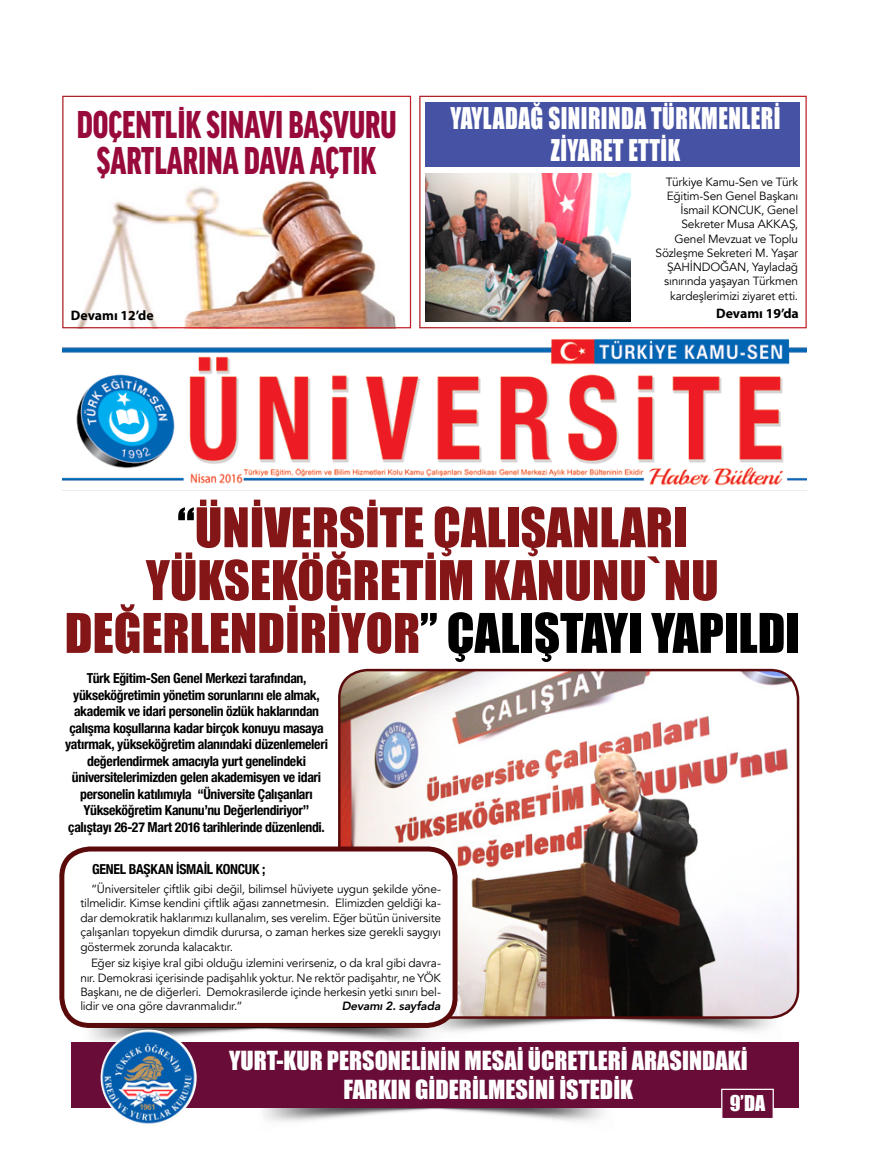
<style>
.page{position:relative;width:869px;height:1170px;background:#fff}
.page>*{position:absolute;margin:0;border:0;box-sizing:border-box;transform-origin:0 0}
.t1{font:50.5px/52.8px "Impact";color:#841618;text-align:center}
.t2{font:900 condensed 41.25px/36.2px "Good Headline Pro";color:#980a3b;text-align:center;scale:.87 1}
.t3{font:27.5px/31.9px "Impact";letter-spacing:.02em;color:#fff;text-align:center;scale:.84 1}
.t4{font:24.12px/29px "Impact";color:#fff;text-align:center}
.t5{font:20px "Impact";color:#fff}
.t6{font:700 condensed 13.75px/16.5px "Helvetica Neue";letter-spacing:-.025em;color:#000;text-align:center}
.t7{font:700 13.75px "Myriad Pro";color:#000}
.t8{font:11.88px/14.2px "Avenir";letter-spacing:-.015em;color:#000;text-align:justify}
.t9{font:italic 800 11.88px "Avenir";letter-spacing:-.01em;color:#000}
.s1{color:#000}
</style>
<div class="page">
<img style="left:434px;top:1017px;width:346px;height:15px">
<img style="left:97px;top:181px;width:279px;height:95px">
<img style="left:62px;top:276px;width:744px;height:215px">
<img style="left:339px;top:671px;width:458px;height:346px">
<div style="left:338px;top:668px;width:460px;height:350px;border:2px solid #5b0a0c;border-radius:28px"></div>
<div style="left:62px;top:849px;width:393px;height:176px;background:#fff;border-radius:28px"></div>
<div style="left:59px;top:846px;width:398px;height:181px;border:5px solid #5b0a0c;border-radius:28px"></div>
<img style="left:81px;top:1027px;width:360px;height:14px">
<img style="left:254px;top:1107px;width:360px;height:15px">
<div style="left:71px;top:1041px;width:726px;height:66px;background:#690d38"></div>
<img style="left:101px;top:1029px;width:95px;height:96px;border-radius:48px">
<div style="left:425px;top:102px;width:374px;height:64px;background:#4653a4"></div>
<div style="left:419px;top:96px;width:387px;height:232px;border:1px solid #fff"></div>
<div style="left:62px;top:96px;width:349px;height:232px;border:1px solid #fff"></div>
<img style="left:425px;top:174px;width:205px;height:147px">
<div style="left:720px;top:1088px;width:53px;height:31px;background:#690d38;border:1px solid #fff"></div>
<h2 class="t2" style="left:77px;top:106px;width:369px">DOÇENTLİK SINAVI BAŞVURU<br>ŞARTLARINA DAVA AÇTIK</h2>
<h3 class="t3" style="left:450px;top:102px;width:394px">YAYLADAĞ SINIRINDA TÜRKMENLERİ<br>ZİYARET ETTİK</h3>
<p class="t8" style="left:655px;top:175px;width:144px;text-align:right">Türkiye Kamu-Sen ve Türk<br>Eğitim-Sen Genel Başkanı<br>İsmail KONCUK, Genel<br>Sekreter Musa AKKAŞ,<br>Genel Mevzuat ve Toplu<br>Sözleşme Sekreteri M. Yaşar<br>ŞAHİNDOĞAN, Yayladağ sınırında yaşayan Türkmen kardeşlerimizi ziyaret etti.</p>
<p class="t7" style="left:71px;top:307px;width:84px">Devamı 12’de</p>
<p class="t7" style="left:715px;top:304px;width:84px">Devamı 19’da</p>
<h1 class="t1" style="left:65px;top:499px;width:736px"><span class="s1">“</span>ÜNİVERSİTE ÇALIŞANLARI<br>YÜKSEKÖĞRETİM KANUNU`NU<br>DEĞERLENDİRİYOR<span class="s1">” ÇALIŞTAYI YAPILDI</span></h1>
<p class="t6" style="left:65px;top:669px;width:264px">Türk Eğitim-Sen Genel Merkezi tarafından, yükseköğretimin yönetim sorunlarını ele almak, akademik ve idari personelin özlük haklarından çalışma koşullarına kadar birçok konuyu masaya yatırmak, yükseköğretim alanındaki düzenlemeleri değerlendirmek amacıyla yurt genelindeki üniversitelerimizden gelen akademisyen ve idari personelin katılımıyla “Üniversite Çalışanları Yükseköğretim Kanunu’nu Değerlendiriyor’’ çalıştayı 26-27 Mart 2016 tarihlerinde düzenlendi.</p>
<p class="t6" style="left:92px;top:859px;width:175px">GENEL BAŞKAN İSMAİL KONCUK ;</p>
<p class="t8" style="left:80px;top:881px;width:362px;line-height:14.6px;text-indent:11px">“Üniversiteler çiftlik gibi değil, bilimsel hüviyete uygun şekilde yöne&shy;tilmelidir. Kimse kendini çiftlik ağası zannetmesin. Elimizden geldiği ka&shy;dar demokratik haklarımızı kullanalım, ses verelim. Eğer bütün üniversite çalışanları topyekun dimdik durursa, o zaman herkes size gerekli saygıyı göstermek zorunda kalacaktır.</p>
<p class="t8" style="left:80px;top:956px;width:362px;text-indent:11px">Eğer siz kişiye kral gibi olduğu izlemini verirseniz, o da kral gibi davra&shy;nır. Demokrasi içerisinde padişahlık yoktur. Ne rektör padişahtır, ne YÖK Başkanı, ne de diğerleri. Demokrasilerde içinde herkesin yetki sınırı bel&shy;lidir ve ona göre davranmalıdır.”</p>
<p class="t9" style="left:341px;top:998px;width:100px">Devamı 2. sayfada</p>
<h3 class="t4" style="left:229px;top:1045px;width:520px">YURT-KUR PERSONELİNİN MESAİ ÜCRETLERİ ARASINDAKİ<br>FARKIN GİDERİLMESİNİ İSTEDİK</h3>
<h3 class="t5" style="left:729px;top:1087px;width:37px">9’DA</h3>
</div>
